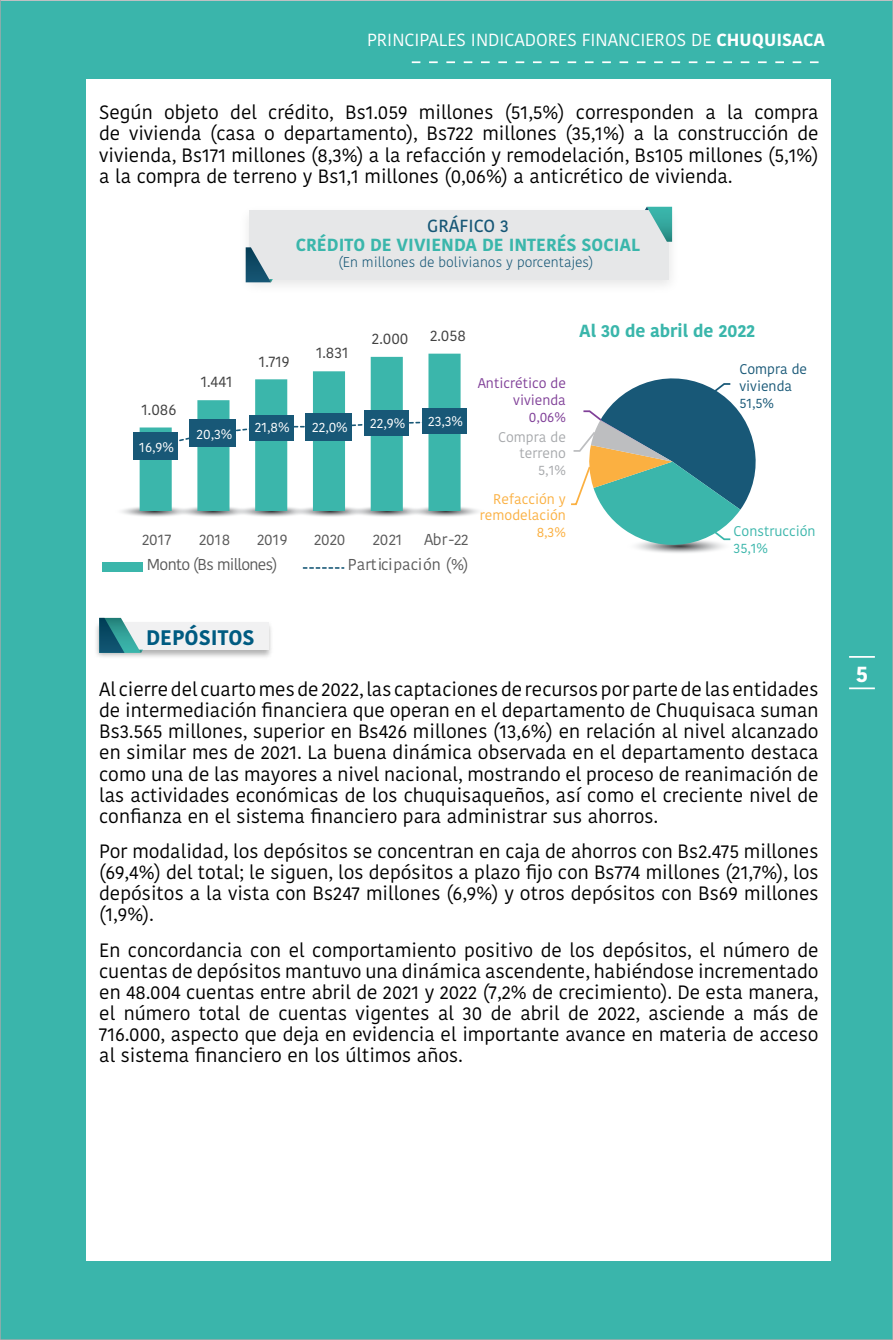
<style>
.page{position:relative;width:893px;height:1340px;background:#fff}
.page>*{position:absolute;margin:0;border:0;box-sizing:border-box;transform-origin:0 0}
.t1{font:700 22.75px "Kohinoor Bangla";color:#fff}
.t2{font:700 21px "Kohinoor Bangla";color:#005b81}
.t3{font:19.25px/21px "Kohinoor Bangla";color:#000;text-align:justify}
.t4{font:700 17.5px "Kohinoor Bangla";color:#3ab6ab}
.t5{font:17.5px "Kohinoor Bangla";color:#fff}
.t6{font:500 17.5px "Kohinoor Bangla";color:#165776}
.t7{font:15.75px "Kohinoor Bangla";color:#414141}
.t8{font:15.75px "Kohinoor Bangla";letter-spacing:-.025em;color:#5a5a5a}
.t9{font:15.75px "Kohinoor Bangla";letter-spacing:-.045em;color:#5a5a5a}
.t10{font:15.75px "Kohinoor Bangla";letter-spacing:-.005em;color:#5a5a5a}
.t11{font:300 14px "Kohinoor Bangla";color:#165776}
.t12{font:14px "Kohinoor Bangla";color:#fff}
.t13{font:14px/16.8px "Kohinoor Bangla";color:#fbb041;text-align:right}
.t14{font:14px/16.8px "Kohinoor Bangla";color:#804098;text-align:right}
.t15{font:14px/16.8px "Kohinoor Bangla";color:#185877}
.t16{font:14px/16.8px "Kohinoor Bangla";color:#a7a9ac;text-align:right}
.t17{font:14px/16.8px "Kohinoor Bangla";color:#3bb6ab}
.s1{font-weight:700}
</style>
<div class="page">
<div style="left:0;top:1px;width:893px;height:1337px;background:#3ab5ab"></div>
<div style="left:87px;top:79px;width:744px;height:1181px;background:#fff"></div>
<hr style="left:849px;top:687px;width:26px;height:2px;background:#fff">
<svg style="left:849px;top:656px;width:26px;height:1px"></svg>
<svg style="left:412px;top:61px;width:407px;height:2px"></svg>
<div style="left:249px;top:210px;width:420px;height:69px;background:#e6e7e8"></div>
<svg style="left:645px;top:207px;width:27px;height:35px"></svg>
<svg style="left:246px;top:247px;width:27px;height:35px"></svg>
<svg style="left:122px;top:504px;width:357px;height:13px"></svg>
<svg style="left:140px;top:353px;width:321px;height:158px"></svg>
<svg style="left:154px;top:421px;width:291px;height:26px"></svg>
<div style="left:133px;top:432px;width:45px;height:27px;background:#185877"></div>
<div style="left:189px;top:419px;width:47px;height:28px;background:#185877"></div>
<div style="left:249px;top:414px;width:45px;height:26px;background:#185877"></div>
<div style="left:305px;top:413px;width:46px;height:27px;background:#185877"></div>
<div style="left:364px;top:410px;width:45px;height:25px;background:#185877"></div>
<div style="left:422px;top:408px;width:45px;height:26px;background:#185877"></div>
<div style="left:103px;top:562px;width:40px;height:10px;background:#3bb6ab"></div>
<svg style="left:303px;top:567px;width:41px;height:2px"></svg>
<svg style="left:571px;top:378px;width:185px;height:175px"></svg>
<div style="left:94px;top:621px;width:180px;height:39px;background:#000;opacity:.3"></div>
<div style="left:99px;top:621px;width:169px;height:28px;background:#f1f1f2"></div>
<svg style="left:99px;top:618px;width:44px;height:35px"></svg>
<p class="t5" style="left:367px;top:26px;width:460px">PRINCIPALES INDICADORES FINANCIEROS DE <span class="s1">CHUQUISACA</span></p>
<p class="t3" style="left:99px;top:102px;width:721px">Según objeto del crédito, Bs1.059 millones (51,5%) corresponden a la compra de vivienda (casa o departamento), Bs722 millones (35,1%) a la construcción de vivienda, Bs171 millones (8,3%) a la refacción y remodelación, Bs105 millones (5,1%) a la compra de terreno y Bs1,1 millones (0,06%) a anticrético de vivienda.</p>
<p class="t6" style="left:427px;top:212px;width:83px">GRÁFICO 3</p>
<p class="t4" style="left:296px;top:230px;width:346px">CRÉDITO DE VIVIENDA DE INTERÉS SOCIAL</p>
<p class="t11" style="left:338px;top:252px;width:256px">(En millones de bolivianos y porcentajes)</p>
<p class="t7" style="left:142px;top:397px;width:36px">1.086</p>
<p class="t12" style="left:139px;top:436px;width:36px">16,9%</p>
<p class="t7" style="left:201px;top:370px;width:33px">1.441</p>
<p class="t12" style="left:196px;top:423px;width:37px">20,3%</p>
<p class="t7" style="left:259px;top:349px;width:32px">1.719</p>
<p class="t7" style="left:316px;top:341px;width:34px">1.831</p>
<p class="t7" style="left:372px;top:326px;width:38px">2.000</p>
<p class="t7" style="left:430px;top:323px;width:37px">2.058</p>
<p class="t12" style="left:255px;top:416px;width:36px">21,8%</p>
<p class="t12" style="left:312px;top:416px;width:37px">22,0%</p>
<p class="t12" style="left:370px;top:412px;width:37px">22,9%</p>
<p class="t12" style="left:428px;top:410px;width:37px">23,3%</p>
<p class="t8" style="left:142px;top:527px;width:31px">2017</p>
<p class="t8" style="left:199px;top:527px;width:33px">2018</p>
<p class="t8" style="left:257px;top:527px;width:32px">2019</p>
<p class="t8" style="left:314px;top:527px;width:33px">2020</p>
<p class="t8" style="left:373px;top:527px;width:31px">2021</p>
<p class="t8" style="left:424px;top:527px;width:46px">Abr-22</p>
<p class="t9" style="left:147px;top:552px;width:132px">Monto (Bs millones)</p>
<p class="t10" style="left:348px;top:552px;width:122px">Participación (%)</p>
<p class="t14" style="left:478px;top:375px;width:90px">Anticrético de vivienda<br>0,06%</p>
<p class="t16" style="left:498px;top:428px;width:69px">Compra de terreno<br>5,1%</p>
<p class="t13" style="left:480px;top:490px;width:88px">Refacción y remodelación<br>8,3%</p>
<p class="t4" style="left:579px;top:315px;width:178px">Al 30 de abril de 2022</p>
<p class="t15" style="left:739px;top:361px;width:69px">Compra de vivienda<br>51,5%</p>
<p class="t17" style="left:734px;top:522px;width:84px">Construcción<br>35,1%</p>
<p class="t2" style="left:146px;top:619px;width:110px">DEPÓSITOS</p>
<p class="t3" style="left:99px;top:679px;width:721px">Al cierre del cuarto mes de 2022, las captaciones de recursos por parte de las entidades de intermediación financiera que operan en el departamento de Chuquisaca suman Bs3.565 millones, superior en Bs426 millones (13,6%) en relación al nivel alcanzado en similar mes de 2021. La buena dinámica observada en el departamento destaca como una de las mayores a nivel nacional, mostrando el proceso de reanimación de las actividades económicas de los chuquisaqueños, así como el creciente nivel de confianza en el sistema financiero para administrar sus ahorros.</p>
<p class="t3" style="left:99px;top:840px;width:721px">Por modalidad, los depósitos se concentran en caja de ahorros con Bs2.475 millones (69,4%) del total; le siguen, los depósitos a plazo fijo con Bs774 millones (21,7%), los depósitos a la vista con Bs247 millones (6,9%) y otros depósitos con Bs69 millones (1,9%).</p>
<p class="t3" style="left:99px;top:939px;width:721px">En concordancia con el comportamiento positivo de los depósitos, el número de cuentas de depósitos mantuvo una dinámica ascendente, habiéndose incrementado en 48.004 cuentas entre abril de 2021 y 2022 (7,2% de crecimiento). De esta manera, el número total de cuentas vigentes al 30 de abril de 2022, asciende a más de 716.000, aspecto que deja en evidencia el importante avance en materia de acceso al sistema financiero en los últimos años.</p>
<p class="t1" style="left:856px;top:654px;width:14px">5</p>
</div>
